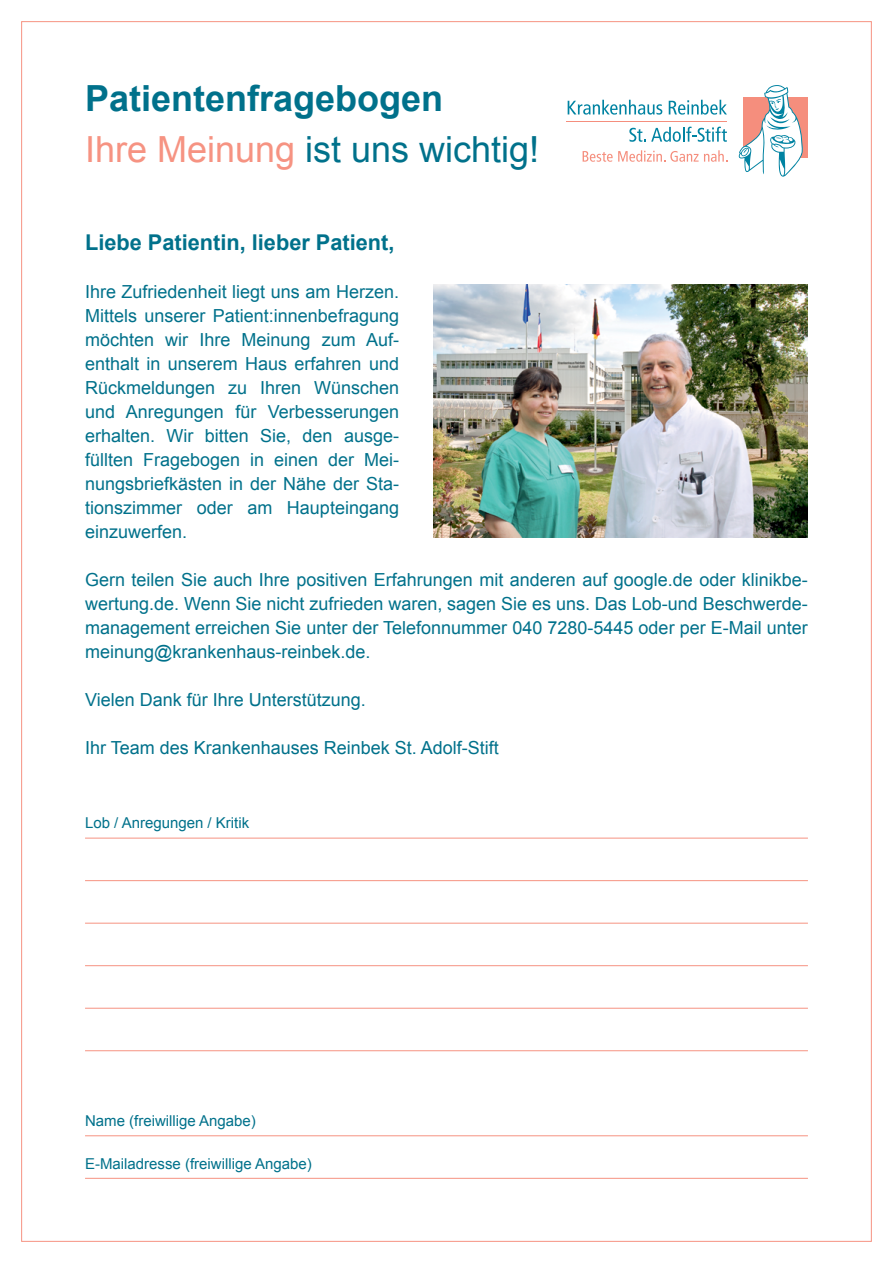
<style>
.page{position:relative;width:893px;height:1263px;background:#fff}
.page>*{position:absolute;margin:0;border:0;box-sizing:border-box;transform-origin:0 0}
.t1{font:36px "Arial";color:#00718b}
.t2{font:700 36px "Arial";color:#00718b}
.t3{font:700 21.75px "Arial";color:#00718b}
.t4{font:18px/24px "Arial";color:#00718b;text-align:justify}
.t5{font:15px "Arial";color:#00718b}
.s1{color:#f69382}
</style>
<div class="page">
<img style="left:433px;top:285px;width:375px;height:253px">
<div style="left:744px;top:97px;width:64px;height:61px;background:#f58e7d"></div>
<svg style="left:568px;top:100px;width:94px;height:15px"></svg>
<svg style="left:669px;top:100px;width:58px;height:15px"></svg>
<svg style="left:629px;top:127px;width:98px;height:15px"></svg>
<hr style="left:567px;top:121px;width:160px;height:1px;background:#f58e7d">
<svg style="left:583px;top:150px;width:144px;height:12px"></svg>
<svg style="left:739px;top:85px;width:64px;height:92px"></svg>
<hr style="left:85px;top:838px;width:723px;height:1px;background:#f69382">
<hr style="left:85px;top:880px;width:723px;height:1px;background:#f69382">
<hr style="left:85px;top:923px;width:723px;height:1px;background:#f69382">
<hr style="left:85px;top:965px;width:723px;height:1px;background:#f69382">
<hr style="left:85px;top:1008px;width:723px;height:1px;background:#f69382">
<hr style="left:85px;top:1050px;width:723px;height:1px;background:#f69382">
<hr style="left:85px;top:1135px;width:723px;height:1px;background:#f69382">
<hr style="left:85px;top:1178px;width:723px;height:1px;background:#f69382">
<p class="t2" style="left:85px;top:75px;width:360px">Patientenfragebogen</p>
<p class="t1" style="left:85px;top:125px;width:456px"><span class="s1">Ihre Meinung</span> ist uns wichtig!</p>
<p class="t3" style="left:85px;top:228px;width:311px">Liebe Patientin, lieber Patient,</p>
<p class="t4" style="left:85px;top:280px;width:316px">Ihre Zufriedenheit liegt uns am Herzen.<br>Mittels unserer Patient:innenbefragung möchten wir Ihre Meinung zum Auf&shy;enthalt in unserem Haus erfahren und Rückmeldungen zu Ihren Wünschen und Anregungen für Verbesserungen erhalten. Wir bitten Sie, den ausge&shy;füllten Fragebogen in einen der Mei&shy;nungsbriefkästen in der Nähe der Sta&shy;tionszimmer oder am Haupteingang einzuwerfen.</p>
<p class="t4" style="left:85px;top:568px;width:724px">Gern teilen Sie auch Ihre positiven Erfahrungen mit anderen auf google.de oder klinikbe&shy;wertung.de. Wenn Sie nicht zufrieden waren, sagen Sie es uns. Das Lob-und Beschwerde&shy;management erreichen Sie unter der Telefonnummer 040 7280-5445 oder per E-Mail unter meinung@krankenhaus-reinbek.de.</p>
<p class="t4" style="left:85px;top:688px;width:282px">Vielen Dank für Ihre Unterstützung.</p>
<p class="t4" style="left:85px;top:736px;width:415px">Ihr Team des Krankenhauses Reinbek St. Adolf-Stift</p>
<p class="t5" style="left:85px;top:813px;width:166px">Lob / Anregungen / Kritik</p>
<p class="t5" style="left:85px;top:1111px;width:172px">Name (freiwillige Angabe)</p>
<p class="t5" style="left:85px;top:1153px;width:228px">E-Mailadresse (freiwillige Angabe)</p>
</div>
